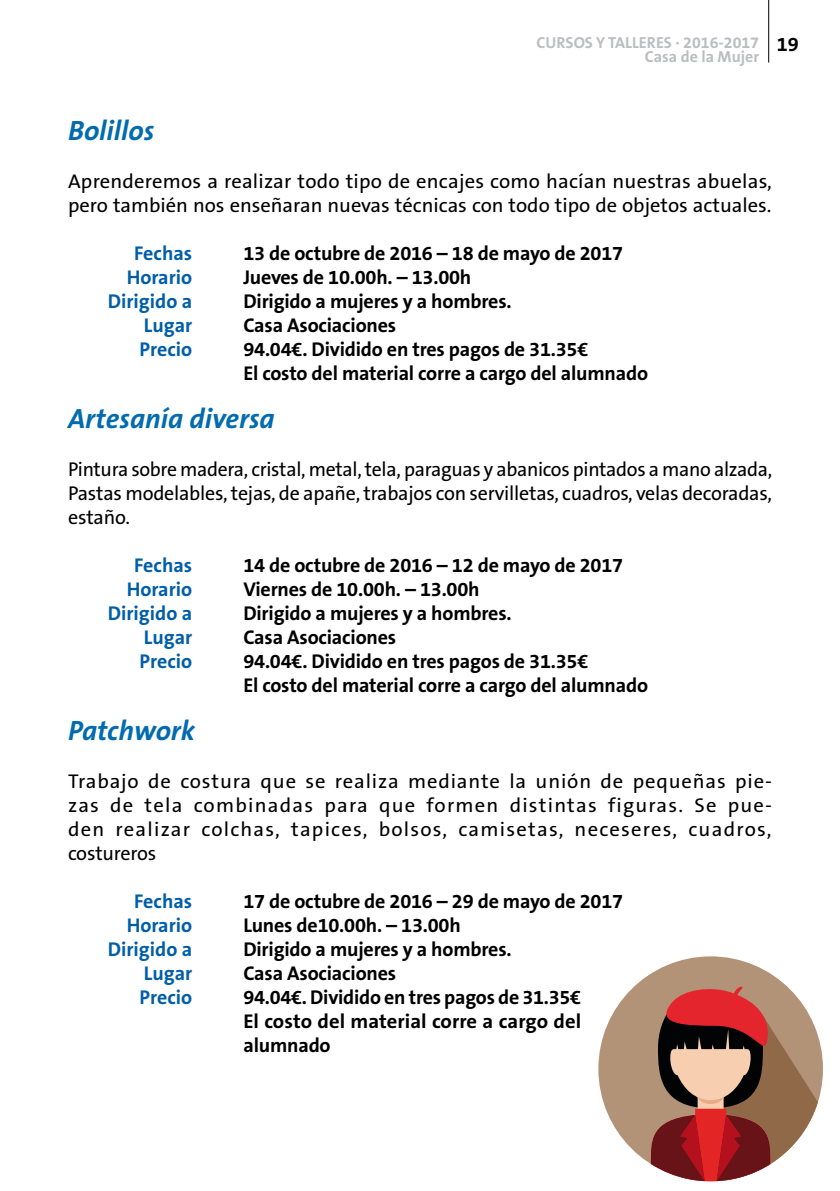
<style>
.page{position:relative;width:840px;height:1191px;background:#fff}
.page>*{position:absolute;margin:0;border:0;box-sizing:border-box;transform-origin:0 0}
.t1{font:italic 700 28px "The Sans B7";color:#006bb0}
.t2{font:700 20px/24px "The Sans B7";letter-spacing:-.01em;color:#000}
.t3{font:20px/24px "The Sans B5 Plain";color:#000;text-align:justify}
.t4{font:700 20px/24px "The Sans B7";color:#005ea9;text-align:right}
.t5{font:700 16px/14px "The Sans B7";color:#bbbdbe}
.s1{font-size:20px;color:#000}
</style>
<div class="page">
<hr style="left:767px;top:0;width:1px;height:63px;background:#000">
<div style="left:598px;top:956px;width:224px;height:225px;background:#b39378;border-radius:50%"></div>
<svg style="left:648px;top:985px;width:169px;height:196px"></svg>
<p class="t5" style="left:644px;top:36px;width:155px;text-indent:-108px">CURSOS Y TALLERES · 2016-2017 <span class="s1">19<br></span>Casa de la Mujer</p>
<h1 class="t1" style="left:68px;top:116px;width:88px">Bolillos</h1>
<p class="t3" style="left:68px;top:170px;width:705px">Aprenderemos a realizar todo tipo de encajes como hacían nuestras abuelas, pero también nos enseñaran nuevas técnicas con todo tipo de objetos actuales.</p>
<p class="t2" style="left:243px;top:242px;width:406px">13 de octubre de 2016 – 18 de mayo de 2017<br>Jueves de 10.00h. – 13.00h<br>Dirigido a mujeres y a hombres.<br>Casa Asociaciones<br>94.04€. Dividido en tres pagos de 31.35€<br>El costo del material corre a cargo del alumnado</p>
<h1 class="t1" style="left:68px;top:404px;width:208px">Artesanía diversa</h1>
<p class="t3" style="left:68px;top:458px;width:705px">Pintura sobre madera, cristal, metal, tela, paraguas y abanicos pintados a mano alzada, Pastas modelables, tejas, de apañe, trabajos con servilletas, cuadros, velas decoradas, estaño.</p>
<p class="t2" style="left:243px;top:554px;width:406px">14 de octubre de 2016 – 12 de mayo de 2017<br>Viernes de 10.00h. – 13.00h<br>Dirigido a mujeres y a hombres.<br>Casa Asociaciones<br>94.04€. Dividido en tres pagos de 31.35€<br>El costo del material corre a cargo del alumnado</p>
<h1 class="t1" style="left:68px;top:716px;width:128px">Patchwork</h1>
<p class="t3" style="left:68px;top:770px;width:704px">Trabajo de costura que se realiza mediante la unión de pequeñas pie&shy;zas de tela combinadas para que formen distintas figuras. Se pue&shy;den realizar colchas, tapices, bolsos, camisetas, neceseres, cuadros, costureros</p>
<p class="t2" style="left:243px;top:890px;width:381px">17 de octubre de 2016 – 29 de mayo de 2017<br>Lunes de10.00h. – 13.00h<br>Dirigido a mujeres y a hombres.<br>Casa Asociaciones<br>94.04€. Dividido en tres pagos de 31.35€<br>El costo del material corre a cargo del alumnado</p>
<p class="t4" style="left:108px;top:242px;width:86px">Fechas<br>Horario<br>Dirigido a<br>Lugar<br>Precio</p>
<p class="t4" style="left:108px;top:554px;width:86px">Fechas<br>Horario<br>Dirigido a<br>Lugar<br>Precio</p>
<p class="t4" style="left:108px;top:890px;width:86px">Fechas<br>Horario<br>Dirigido a<br>Lugar<br>Precio</p>
</div>
